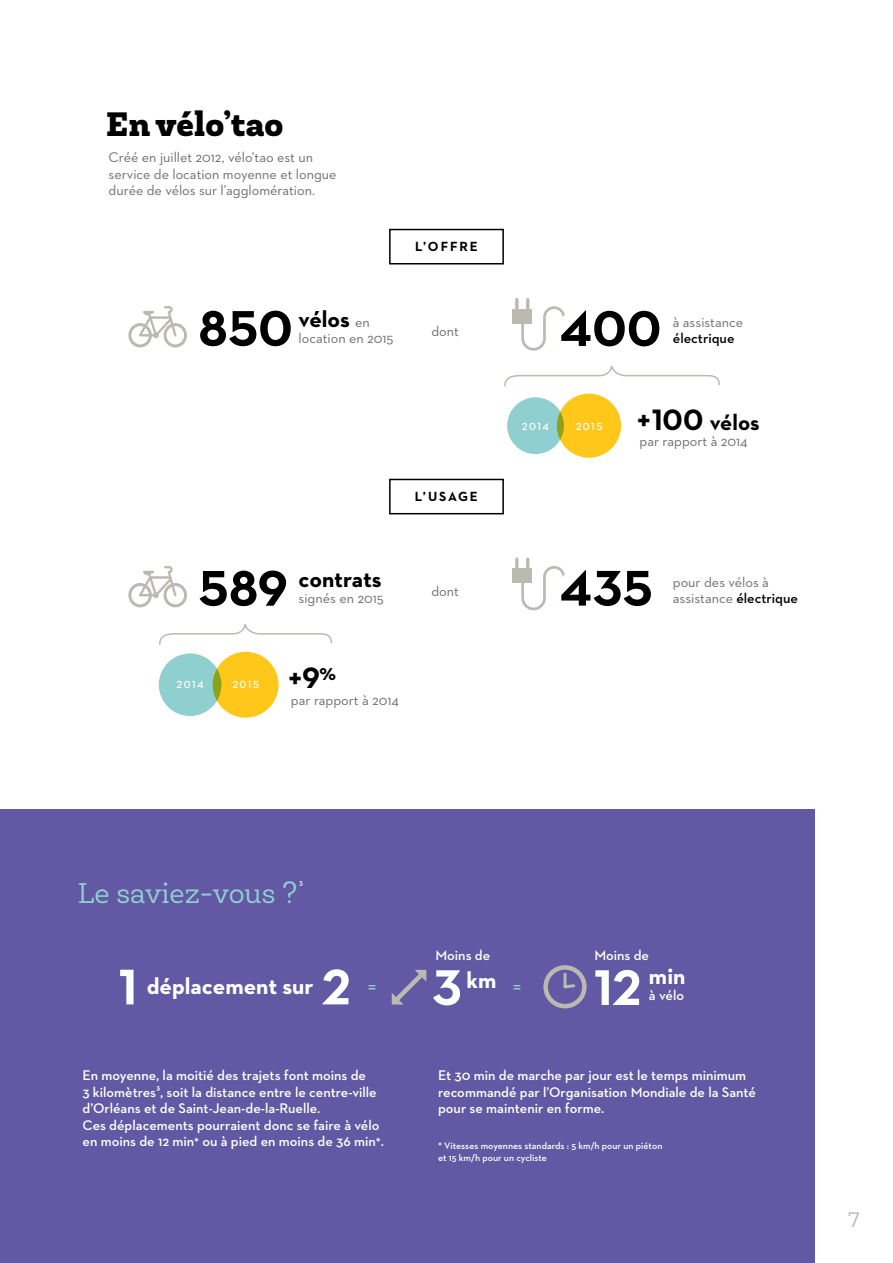
<style>
.page{position:relative;width:893px;height:1263px;background:#fff}
.page>*{position:absolute;margin:0;border:0;box-sizing:border-box;transform-origin:0 0}
.t1{font:700 51px "Neutraface 2 Text";letter-spacing:.005em;color:#000}
.t2{font:700 51px "Neutraface 2 Text";color:#fff}
.t3{font:900 34.35px "Roble";color:#000}
.t4{font:700 30px "Neutraface 2 Text";color:#000}
.t5{font:28.8px "Roble";color:#90cfcf}
.t6{font:700 23.25px "Neutraface 2 Text";color:#fff}
.t7{font:700 23.25px "Neutraface 2 Text";letter-spacing:-.005em;color:#000}
.t8{font:23.25px "Neutraface 2 Text";color:#90cfcf}
.t9{font:700 22.5px "Neutraface 2 Text";color:#000}
.t10{font:21.3px "Roble";color:#bbbab0}
.t11{font:600 14.25px/16.5px "Neutraface 2 Text";color:#fff}
.t12{font:14.25px/16.5px "Neutraface 2 Text";color:#6e6e6e}
.t13{font:700 13.5px "Neutraface 2 Text";letter-spacing:.14em;color:#000}
.t14{font:600 10.5px "Neutraface 2 Text";letter-spacing:.14em;color:#fff}
.t15{font:600 9.75px/12px "Neutraface 2 Text";color:#fff}
.t16{font:600 7.5px "Neutraface 2 Text";color:#fff}
.s1{font-weight:400;font-size:14.25px;color:#6e6e6e}
.s2{font-weight:600;color:#000}
.s3{font-size:30px}
.s4{font-size:12px}
</style>
<div class="page">
<div style="left:0;top:809px;width:815px;height:454px;background:#6258a3"></div>
<div style="left:389px;top:229px;width:115px;height:35px;border:2px solid #000"></div>
<div style="left:389px;top:479px;width:115px;height:35px;border:2px solid #000"></div>
<svg style="left:128px;top:306px;width:59px;height:41px"></svg>
<svg style="left:128px;top:566px;width:59px;height:41px"></svg>
<div style="left:512px;top:309px;width:20px;height:15px;background:#bbbab0"></div>
<hr style="left:515px;top:299px;width:3px;height:15px;background:#bbbab0">
<hr style="left:526px;top:299px;width:3px;height:15px;background:#bbbab0">
<div style="left:512px;top:568px;width:20px;height:15px;background:#bbbab0"></div>
<hr style="left:515px;top:559px;width:3px;height:15px;background:#bbbab0">
<hr style="left:526px;top:559px;width:3px;height:15px;background:#bbbab0">
<svg style="left:521px;top:305px;width:44px;height:46px"></svg>
<svg style="left:521px;top:565px;width:44px;height:46px"></svg>
<svg style="left:159px;top:624px;width:174px;height:21px"></svg>
<svg style="left:504px;top:366px;width:216px;height:21px"></svg>
<div style="left:543px;top:965px;width:44px;height:43px;border:4px solid #bbbab0;border-radius:50%"></div>
<svg style="left:563px;top:974px;width:14px;height:15px"></svg>
<svg style="left:391px;top:969px;width:36px;height:36px"></svg>
<div style="left:159px;top:653px;width:62px;height:63px;background:#90cfcf;border-radius:50%"></div>
<div style="left:213px;top:652px;width:66px;height:66px;background:#fec719;border-radius:50%"></div>
<div style="left:507px;top:397px;width:57px;height:57px;background:#90cfcf;border-radius:50%"></div>
<div style="left:557px;top:394px;width:64px;height:64px;background:#fec719;border-radius:50%"></div>
<p class="t3" style="left:106px;top:102px;width:179px">En vélo’tao</p>
<p class="t12" style="left:109px;top:149px;width:230px">Créé en juillet 2012, vélo’tao est un service de location moyenne et longue durée de vélos sur l’agglomération.</p>
<p class="t13" style="left:415px;top:238px;width:64px">L’OFFRE</p>
<p class="t1" style="left:198px;top:296px;width:96px">850</p>
<p class="t7" style="left:299px;top:304px;width:73px">vélos <span class="s1">en</span></p>
<p class="t12" style="left:299px;top:330px;width:96px">location en 2015</p>
<p class="t12" style="left:431px;top:323px;width:29px">dont</p>
<p class="t13" style="left:415px;top:488px;width:65px">L’USAGE</p>
<p class="t1" style="left:199px;top:556px;width:91px">589</p>
<p class="t7" style="left:299px;top:564px;width:85px">contrats</p>
<p class="t12" style="left:299px;top:590px;width:87px">signés en 2015</p>
<p class="t14" style="left:177px;top:678px;width:29px">2014</p>
<p class="t14" style="left:232px;top:678px;width:28px">2015</p>
<p class="t4" style="left:288px;top:659px;width:49px">+9<sup>%</sup></p>
<p class="t12" style="left:291px;top:691px;width:110px">par rapport à 2014</p>
<p class="t12" style="left:431px;top:582px;width:29px">dont</p>
<p class="t1" style="left:559px;top:296px;width:104px">400</p>
<p class="t12" style="left:673px;top:314px;width:72px">à assistance <span class="s2">électrique</span></p>
<p class="t14" style="left:522px;top:420px;width:29px">2014</p>
<p class="t14" style="left:576px;top:420px;width:28px">2015</p>
<p class="t9" style="left:637px;top:407px;width:124px"><span class="s3">+100</span> vélos</p>
<p class="t12" style="left:640px;top:433px;width:110px">par rapport à 2014</p>
<p class="t1" style="left:559px;top:555px;width:95px">435</p>
<p class="t12" style="left:673px;top:573px;width:127px">pour des vélos à assistance <span class="s2">électrique</span></p>
<p class="t5" style="left:78px;top:875px;width:221px">Le saviez-vous ?</p>
<p class="t16" style="left:299px;top:878px;width:5px">3</p>
<p class="t11" style="left:435px;top:947px;width:56px">Moins de</p>
<p class="t11" style="left:594px;top:947px;width:56px">Moins de</p>
<p class="t2" style="left:119px;top:954px;width:20px">1</p>
<p class="t2" style="left:322px;top:954px;width:30px">2</p>
<p class="t2" style="left:433px;top:955px;width:30px">3</p>
<p class="t6" style="left:147px;top:971px;width:168px">déplacement sur</p>
<p class="t6" style="left:467px;top:965px;width:31px">km</p>
<p class="t8" style="left:368px;top:971px;width:10px">=</p>
<p class="t8" style="left:513px;top:971px;width:10px">=</p>
<p class="t2" style="left:594px;top:955px;width:49px">12</p>
<p class="t6" style="left:649px;top:961px;width:38px">min</p>
<p class="t11" style="left:649px;top:987px;width:37px">à vélo</p>
<p class="t11" style="left:82px;top:1067px;width:303px">En moyenne, la moitié des trajets font moins de<br>3 kilomètres<sup>3</sup>, soit la distance entre le centre‑ville d’Orléans et de Saint-Jean-de-la-Ruelle.<br>Ces déplacements pourraient donc se faire à vélo en moins de 12 min<span class="s4">*</span> ou à pied en moins de 36 min<span class="s4">*</span>.</p>
<p class="t11" style="left:438px;top:1067px;width:320px">Et 30 min de marche par jour est le temps minimum recommandé par l’Organisation Mondiale de la Santé pour se maintenir en forme.</p>
<p class="t15" style="left:438px;top:1140px;width:226px">* Vitesses moyennes standards : 5 km/h pour un piéton et 15 km/h pour un cycliste</p>
<h3 class="t10" style="left:848px;top:1206px;width:13px">7</h3>
</div>
